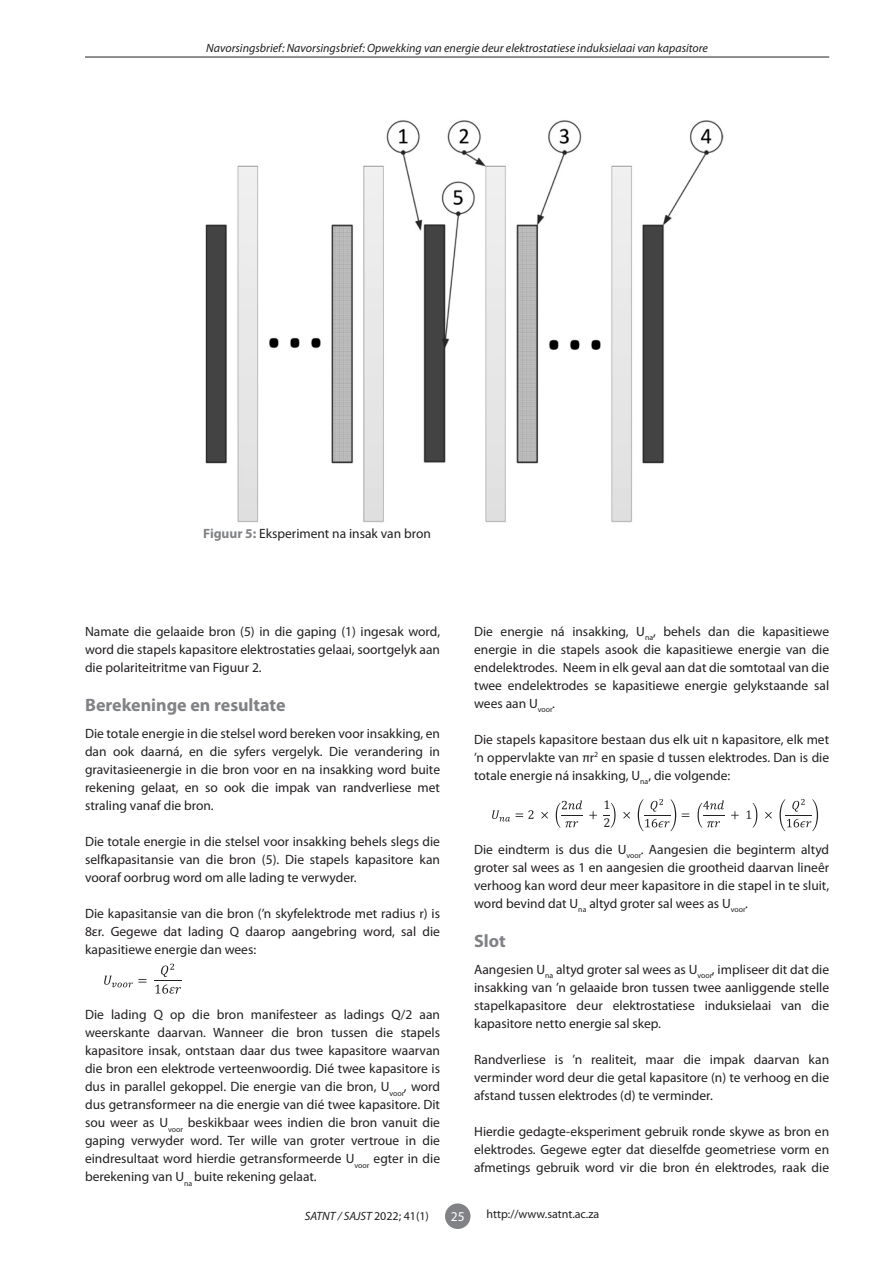
<style>
.page{position:relative;width:893px;height:1263px;background:#fff}
.page>*{position:absolute;margin:0;border:0;box-sizing:border-box;transform-origin:0 0}
.t1{font:700 18px "Myriad Pro";color:#808285}
.t2{font:13.5px/18px "Myriad Pro";color:#231f20;text-align:justify}
.t3{font:13.5px "Myriad Pro";color:#fff}
.t4{font:12.6px/18px "Cambria";color:#231f20}
.t5{font:italic 12px "Myriad Pro";color:#231f20}
.t6{font:12px "Myriad Pro";color:#231f20}
.s1{font-weight:700;color:#808285}
.s2{font-style:normal}
</style>
<div class="page">
<div style="left:445px;top:1203px;width:25px;height:26px;background:#808285;border-radius:50%"></div>
<hr style="left:85px;top:57px;width:744px;height:1px;background:#231f20">
<img style="left:205px;top:120px;width:519px;height:403px">
<svg style="left:492px;top:810px;width:18px;height:11px"></svg>
<svg style="left:516px;top:810px;width:32px;height:9px"></svg>
<svg style="left:556px;top:800px;width:27px;height:28px"></svg>
<svg style="left:589px;top:811px;width:8px;height:8px"></svg>
<svg style="left:603px;top:803px;width:13px;height:25px"></svg>
<svg style="left:623px;top:799px;width:66px;height:32px"></svg>
<svg style="left:697px;top:800px;width:28px;height:28px"></svg>
<svg style="left:731px;top:803px;width:26px;height:25px"></svg>
<svg style="left:765px;top:799px;width:53px;height:32px"></svg>
<svg style="left:104px;top:976px;width:42px;height:11px"></svg>
<svg style="left:154px;top:964px;width:27px;height:29px"></svg>
<p class="t5" style="left:206px;top:40px;width:503px">Navorsingsbrief: Navorsingsbrief: Opwekking van energie deur elektrostatiese induksielaai van kapasitore</p>
<p class="t2" style="left:203px;top:524px;width:229px"><span class="s1">Figuur 5:</span> Eksperiment na insak van bron</p>
<p class="t2" style="left:85px;top:622px;width:357px">Namate die gelaaide bron (5) in die gaping (1) ingesak word, word die stapels kapasitore elektrostaties gelaai, soortgelyk aan die polariteitritme van Figuur 2.</p>
<h1 class="t1" style="left:85px;top:693px;width:202px">Berekeninge en resultate</h1>
<p class="t2" style="left:85px;top:724px;width:357px">Die totale energie in die stelsel word bereken voor insakking, en dan ook daarná, en die syfers vergelyk. Die verandering in gravitasieenergie in die bron voor en na insakking word buite rekening gelaat, en so ook die impak van randverliese met straling vanaf die bron.</p>
<p class="t2" style="left:85px;top:832px;width:357px">Die totale energie in die stelsel voor insakking behels slegs die selfkapasitansie van die bron (5). Die stapels kapasitore kan vooraf oorbrug word om alle lading te verwyder.</p>
<p class="t2" style="left:85px;top:904px;width:357px">Die kapasitansie van die bron (’n skyfelektrode met radius r) is 8εr. Gegewe dat lading Q daarop aangebring word, sal die kapasitiewe energie dan wees:</p>
<p class="t2" style="left:85px;top:1006px;width:357px">Die lading Q op die bron manifesteer as ladings Q/2 aan weerskante daarvan. Wanneer die bron tussen die stapels kapasitore insak, ontstaan daar dus twee kapasitore waarvan die bron een elektrode verteenwoordig. Dié twee kapasitore is dus in parallel gekoppel. Die energie van die bron, U<sub>voor</sub>, word dus getransformeer na die energie van dié twee kapasitore. Dit sou weer as U<sub>voor</sub> beskikbaar wees indien die bron vanuit die gaping verwyder word. Ter wille van groter vertroue in die eindresultaat word hierdie getransformeerde U<sub>voor</sub> egter in die berekening van U<sub>na</sub> buite rekening gelaat.</p>
<p class="t2" style="left:474px;top:622px;width:357px">Die energie ná insakking, U<sub>na</sub>, behels dan die kapasitiewe energie in die stapels asook die kapasitiewe energie van die endelektrodes. Neem in elk geval aan dat die somtotaal van die twee endelektrodes se kapasitiewe energie gelykstaande sal wees aan U<sub>voor</sub>.</p>
<p class="t2" style="left:474px;top:730px;width:357px">Die stapels kapasitore bestaan dus elk uit n kapasitore, elk met ’n oppervlakte van πr<sup>2</sup> en spasie d tussen elektrodes. Dan is die totale energie ná insakking, U<sub>na</sub>, die volgende:</p>
<p class="t4" style="left:603px;top:796px;width:8px">1<br>2</p>
<p class="t2" style="left:474px;top:840px;width:357px">Die eindterm is dus die U<sub>voor</sub>. Aangesien die beginterm altyd groter sal wees as 1 en aangesien die grootheid daarvan lineêr verhoog kan word deur meer kapasitore in die stapel in te sluit, word bevind dat U<sub>na</sub> altyd groter sal wees as U<sub>voor</sub>.</p>
<h1 class="t1" style="left:474px;top:929px;width:33px">Slot</h1>
<p class="t2" style="left:474px;top:960px;width:357px">Aangesien U<sub>na</sub> altyd groter sal wees as U<sub>voor</sub>, impliseer dit dat die insakking van ’n gelaaide bron tussen twee aanliggende stelle stapelkapasitore deur elektrostatiese induksielaai van die kapasitore netto energie sal skep.</p>
<p class="t2" style="left:474px;top:1050px;width:357px">Randverliese is ’n realiteit, maar die impak daarvan kan verminder word deur die getal kapasitore (n) te verhoog en die afstand tussen elektrodes (d) te verminder.</p>
<p class="t2" style="left:474px;top:1122px;width:357px">Hierdie gedagte-eksperiment gebruik ronde skywe as bron en elektrodes. Gegewe egter dat dieselfde geometriese vorm en afmetings gebruik word vir die bron én elektrodes, raak die</p>
<p class="t5" style="left:305px;top:1208px;width:126px">SATNT / SAJST <span class="s2">2022; 41(1)</span></p>
<p class="t3" style="left:451px;top:1208px;width:15px">25</p>
<p class="t6" style="left:486px;top:1207px;width:114px">http://www.satnt.ac.za</p>
</div>
